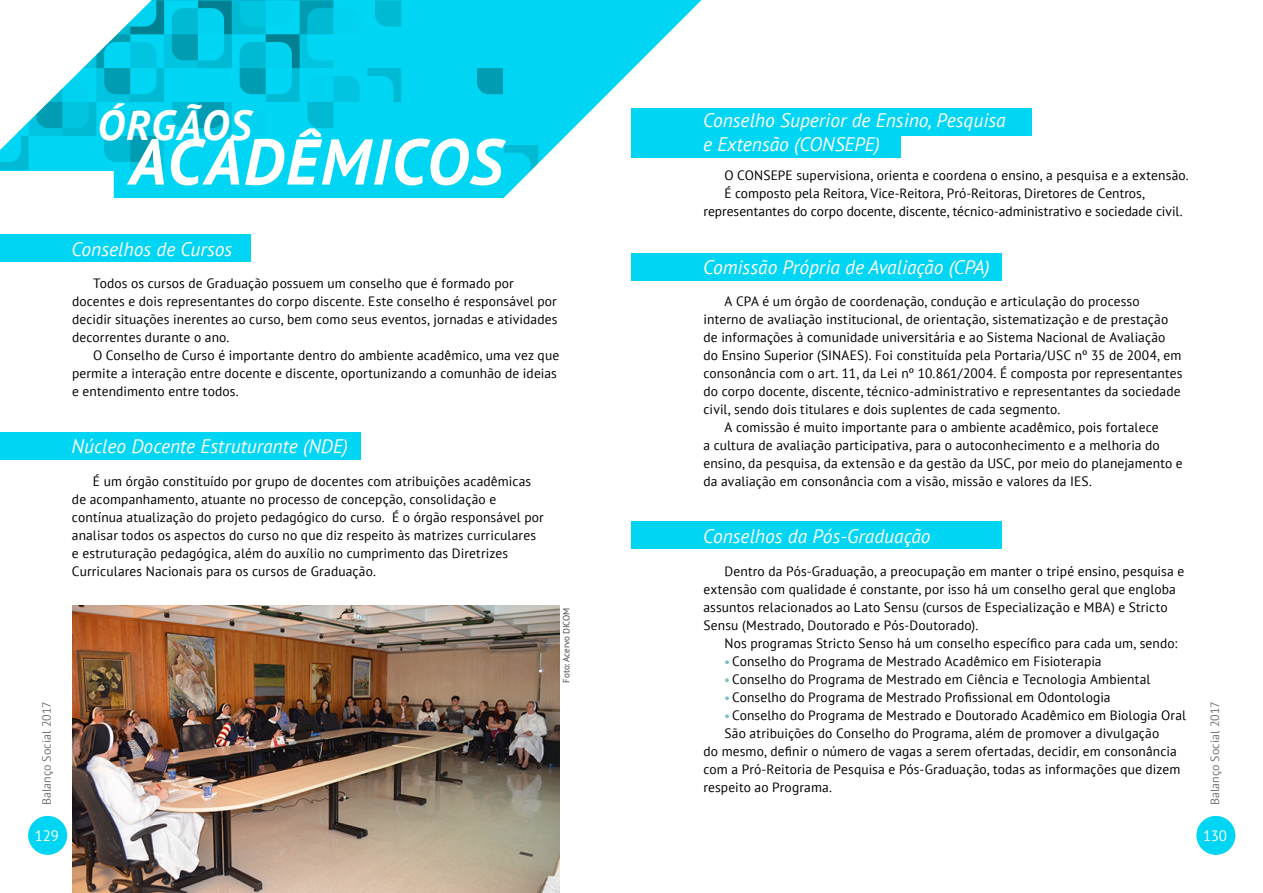
<style>
.page{position:relative;width:1263px;height:893px;background:#fff}
.page>*{position:absolute;margin:0;border:0;box-sizing:border-box;transform-origin:0 0}
.t1{font:italic 700 64.5px "PT Sans";letter-spacing:.025em;color:#fff}
.t2{font:italic 700 42px "PT Sans";color:#fff}
.t3{font:italic 19.5px/23.4px "PT Sans";color:#fff}
.t4{font:15px "PT Sans";letter-spacing:-.02em;color:#fff}
.t5{font:13.5px/18px "PT Sans";letter-spacing:.01em;color:#000}
.t6{font:12px "PT Sans";color:#737373}
.t7{font:9px "PT Sans";letter-spacing:-.01em;color:#424242}
.s1{font-weight:700;font-size:12px;color:#78c1c2}
</style>
<div class="page">
<svg style="left:0;top:0;width:701px;height:198px;fill:#00d5f3"></svg>
<svg style="left:477px;top:68px;width:26px;height:26px"></svg>
<svg style="left:367px;top:68px;width:34px;height:34px"></svg>
<svg style="left:504px;top:145px;width:34px;height:34px"></svg>
<svg style="left:375px;top:0;width:26px;height:27px"></svg>
<svg style="left:0;top:0;width:360px;height:170px"></svg>
<div style="left:0;top:235px;width:250px;height:27px;background:#00d5f3"></div>
<div style="left:631px;top:253px;width:371px;height:27px;background:#00d5f3"></div>
<div style="left:631px;top:522px;width:371px;height:27px;background:#00d5f3"></div>
<div style="left:0;top:432px;width:360px;height:27px;background:#00d5f3"></div>
<div style="left:631px;top:108px;width:401px;height:27px;background:#00d5f3"></div>
<div style="left:631px;top:131px;width:270px;height:27px;background:#00d5f3"></div>
<img style="left:72px;top:606px;width:487px;height:287px">
<div style="left:27px;top:815px;width:41px;height:41px;background:#00d5f3;border-radius:50%"></div>
<div style="left:27px;top:814px;width:42px;height:42px;border:2px solid #fff;border-radius:50%"></div>
<div style="left:1195px;top:815px;width:41px;height:41px;background:#00d5f3;border-radius:50%"></div>
<div style="left:1195px;top:814px;width:42px;height:42px;border:2px solid #fff;border-radius:50%"></div>
<h2 class="t2" style="left:98px;top:98px;width:80px">ÓRGÃOS</h2>
<h1 class="t1" style="left:129px;top:119px;width:77px">ACAD</h1>
<h1 class="t1" style="left:286px;top:119px;width:144px">ÊMICOS</h1>
<h3 class="t3" style="left:72px;top:237px;width:162px">Conselhos de Cursos</h3>
<p class="t5" style="left:72px;top:274px;width:487px;text-indent:21px">Todos os cursos de Graduação possuem um conselho que é formado por docentes e dois representantes do corpo discente. Este conselho é responsável por decidir situações inerentes ao curso, bem como seus eventos, jornadas e atividades decorrentes durante o ano.</p>
<p class="t5" style="left:72px;top:346px;width:489px;text-indent:21px">O Conselho de Curso é importante dentro do ambiente acadêmico, uma vez que permite a interação entre docente e discente, oportunizando a comunhão de ideias e entendimento entre todos.</p>
<h3 class="t3" style="left:72px;top:434px;width:278px">Núcleo Docente Estruturante (NDE)</h3>
<h3 class="t3" style="left:703px;top:108px;width:304px">Conselho Superior de Ensino, Pesquisa e Extensão (CONSEPE)</h3>
<p class="t5" style="left:724px;top:166px;width:466px">O CONSEPE supervisiona, orienta e coordena o ensino, a pesquisa e a extensão.</p>
<p class="t5" style="left:724px;top:184px;width:422px">É composto pela Reitora, Vice-Reitora, Pró-Reitoras, Diretores de Centros,</p>
<p class="t5" style="left:703px;top:202px;width:481px">representantes do corpo docente, discente, técnico-administrativo e sociedade civil.</p>
<h3 class="t3" style="left:703px;top:255px;width:288px">Comissão Própria de Avaliação (CPA)</h3>
<p class="t5" style="left:724px;top:292px;width:417px">A CPA é um órgão de coordenação, condução e articulação do processo</p>
<p class="t5" style="left:703px;top:310px;width:466px">interno de avaliação institucional, de orientação, sistematização e de prestação</p>
<p class="t5" style="left:703px;top:328px;width:463px">de informações à comunidade universitária e ao Sistema Nacional de Avaliação</p>
<p class="t5" style="left:703px;top:346px;width:479px">do Ensino Superior (SINAES). Foi constituída pela Portaria/USC nº 35 de 2004, em</p>
<p class="t5" style="left:703px;top:364px;width:481px">consonância com o art. 11, da Lei nº 10.861/2004. É composta por representantes</p>
<p class="t5" style="left:703px;top:382px;width:479px">do corpo docente, discente, técnico-administrativo e representantes da sociedade</p>
<p class="t5" style="left:703px;top:400px;width:358px">civil, sendo dois titulares e dois suplentes de cada segmento.</p>
<p class="t5" style="left:724px;top:418px;width:436px">A comissão é muito importante para o ambiente acadêmico, pois fortalece</p>
<p class="t5" style="left:703px;top:436px;width:458px">a cultura de avaliação participativa, para o autoconhecimento e a melhoria do</p>
<p class="t5" style="left:703px;top:454px;width:481px">ensino, da pesquisa, da extensão e da gestão da USC, por meio do planejamento e</p>
<p class="t5" style="left:93px;top:472px;width:440px">É um órgão constituído por grupo de docentes com atribuições acadêmicas</p>
<p class="t5" style="left:703px;top:472px;width:390px">da avaliação em consonância com a visão, missão e valores da IES.</p>
<p class="t5" style="left:72px;top:490px;width:473px">de acompanhamento, atuante no processo de concepção, consolidação e contínua atualização do projeto pedagógico do curso. É o órgão responsável por analisar todos os aspectos do curso no que diz respeito às matrizes curriculares e estruturação pedagógica, além do auxílio no cumprimento das Diretrizes Curriculares Nacionais para os cursos de Graduação.</p>
<h3 class="t3" style="left:703px;top:523px;width:229px">Conselhos da Pós-Graduação</h3>
<p class="t5" style="left:703px;top:562px;width:482px;text-indent:21px">Dentro da Pós-Graduação, a preocupação em manter o tripé ensino, pesquisa e extensão com qualidade é constante, por isso há um conselho geral que engloba assuntos relacionados ao Lato Sensu (cursos de Especialização e MBA) e Stricto Sensu (Mestrado, Doutorado e Pós-Doutorado).</p>
<p class="t5" style="left:724px;top:634px;width:454px">Nos programas Stricto Senso há um conselho específico para cada um, sendo:</p>
<p class="t5" style="left:724px;top:652px;width:379px"><span class="s1">•</span> Conselho do Programa de Mestrado Acadêmico em Fisioterapia</p>
<p class="t5" style="left:724px;top:670px;width:427px"><span class="s1">•</span> Conselho do Programa de Mestrado em Ciência e Tecnologia Ambiental</p>
<p class="t5" style="left:724px;top:688px;width:388px"><span class="s1">•</span> Conselho do Programa de Mestrado Profissional em Odontologia</p>
<p class="t5" style="left:724px;top:706px;width:463px"><span class="s1">•</span> Conselho do Programa de Mestrado e Doutorado Acadêmico em Biologia Oral</p>
<p class="t5" style="left:724px;top:724px;width:436px">São atribuições do Conselho do Programa, além de promover a divulgação</p>
<p class="t5" style="left:703px;top:742px;width:475px">do mesmo, definir o número de vagas a serem ofertadas, decidir, em consonância</p>
<p class="t5" style="left:703px;top:760px;width:478px">com a Pró-Reitoria de Pesquisa e Pós-Graduação, todas as informações que dizem</p>
<p class="t5" style="left:703px;top:778px;width:130px">respeito ao Programa.</p>
<p class="t7" style="left:560px;top:683px;width:77px;rotate:-90deg">Foto: Acervo DICOM</p>
<p class="t6" style="left:39px;top:805px;width:106px;rotate:-90deg">Balanço Social 2017</p>
<p class="t6" style="left:1207px;top:805px;width:106px;rotate:-90deg">Balanço Social 2017</p>
<p class="t4" style="left:35px;top:826px;width:25px">129</p>
<p class="t4" style="left:1203px;top:826px;width:26px">130</p>
</div>
